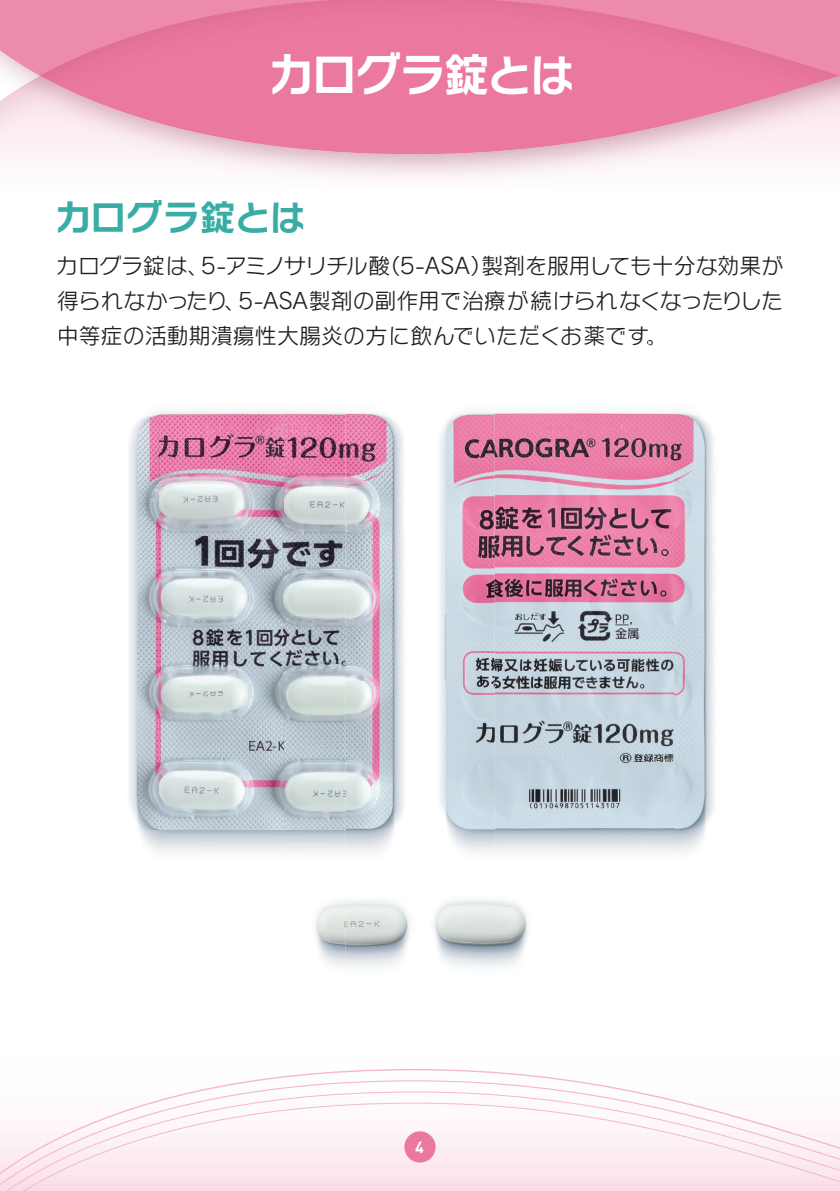
<style>
.page{position:relative;width:840px;height:1191px;background:#fff}
.page>*{position:absolute;margin:0;border:0;box-sizing:border-box;transform-origin:0 0}
.t1{font:47.4px "Rodin NTLG Pro B 90 pv RKSJ H";color:#fff}
.t2{font:37px "Rodin NTLG Pro B 90 pv RKSJ H";color:#39ada5}
.t3{font:22px/35px "Rodin NTLG Pro M 90 pv RKSJ H";letter-spacing:-.01em;color:#231f20}
.t4{font:700 16px "DIN Pro";color:#fff}
.s1{font-size:46px}
.s2{font-size:45px}
.s3{font-size:36px}
</style>
<div class="page">
<img style="left:40px;top:76px;width:799px;height:78px">
<img style="left:0;top:76px;width:40px;height:25px">
<svg style="left:0;top:0;width:839px;height:76px;background:#ea7da0"></svg>
<svg style="left:0;top:1069px;width:839px;height:122px"></svg>
<div style="left:404px;top:1131px;width:31px;height:31px;background:#eb789d;border-radius:50%"></div>
<img style="left:494px;top:412px;width:179px;height:440px">
<img style="left:673px;top:411px;width:41px;height:441px">
<img style="left:129px;top:412px;width:154px;height:440px">
<img style="left:283px;top:411px;width:62px;height:441px">
<img style="left:345px;top:411px;width:149px;height:442px">
<img style="left:315px;top:901px;width:34px;height:65px">
<img style="left:345px;top:901px;width:65px;height:63px">
<img style="left:433px;top:900px;width:96px;height:67px">
<img style="left:433px;top:964px;width:61px;height:3px">
<h1 class="t1" style="left:269px;top:56px;width:306px">カログラ<span class="s1">錠</span><span class="s2">とは</span></h1>
<h2 class="t2" style="left:55px;top:203px;width:251px">カログラ<span class="s3">錠とは</span></h2>
<p class="t3" style="left:56px;top:251px;width:728px">カログラ錠は、5-アミノサリチル酸（5-ASA）製剤を服用しても十分な効果が</p>
<p class="t3" style="left:57px;top:286px;width:727px">得られなかったり、5-ASA製剤の副作用で治療が続けられなくなったりした中等症の活動期潰瘍性大腸炎の方に飲んでいただくお薬です。</p>
<p class="t4" style="left:415px;top:1137px;width:11px">42</p>
</div>
